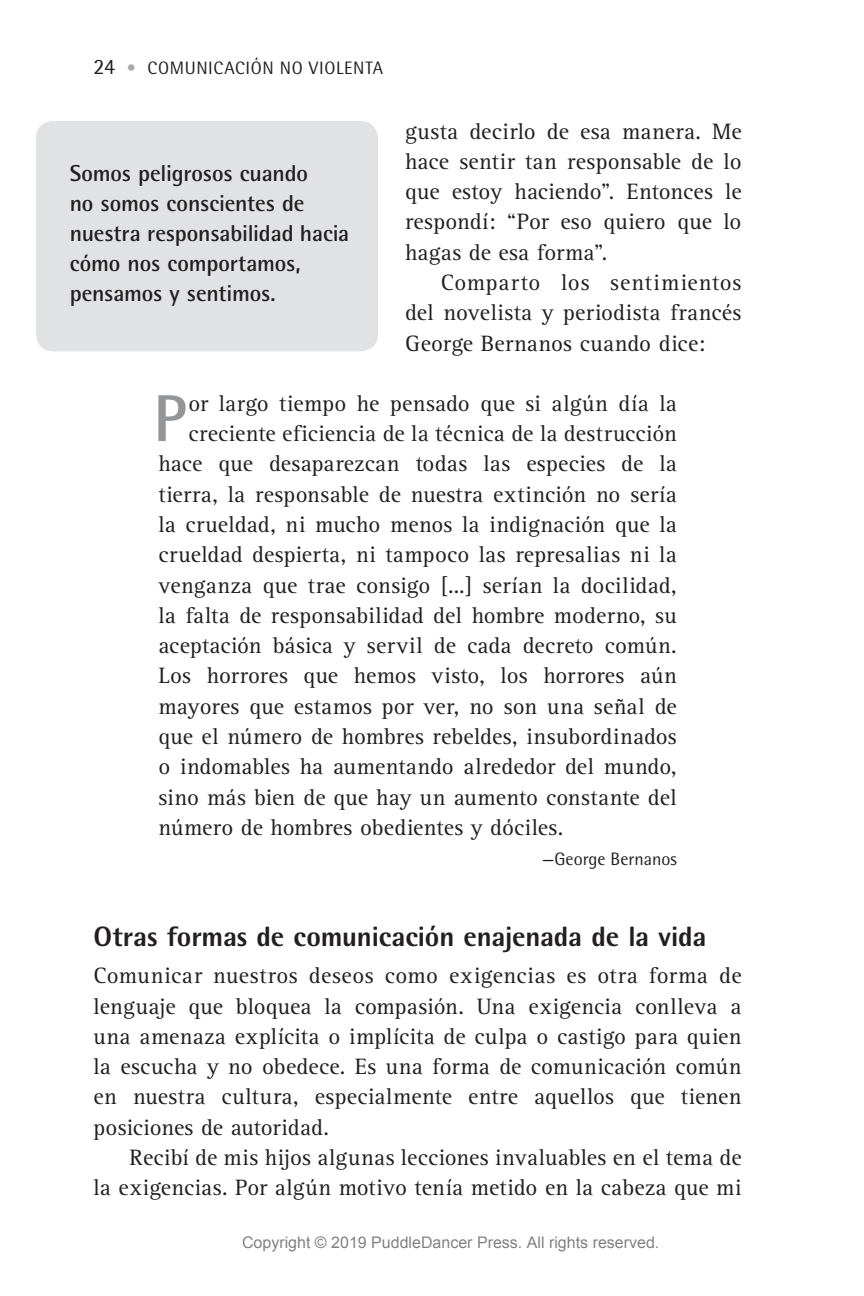
<style>
.page{position:relative;width:864px;height:1296px;background:#fff}
.page>*{position:absolute;margin:0;border:0;box-sizing:border-box;transform-origin:0 0}
.t1{font:700 66.4px "Rotis Semi Sans";color:#939598}
.t2{font:800 28px "Rotis Semi Sans";letter-spacing:-.005em;color:#231f20}
.t3{font:23px/30.2px "Rotis Serif";letter-spacing:.005em;color:#231f20;text-align:justify}
.t4{font:700 23px/30px "Rotis Semi Sans";letter-spacing:-.005em;color:#231f20}
.t5{font:18px "Rotis Semi Sans";letter-spacing:.03em;color:#231f20}
.t6{font:18px "Rotis Semi Sans";color:#231f20}
.t7{font:16px "Arial";color:rgb(0 0 0/.5)}
.s1{font-size:22px}
.s2{color:#a8a9ad}
</style>
<div class="page">
<div style="left:36px;top:121px;width:342px;height:230px;background:#e1e2e4;border-radius:17px"></div>
<p class="t5" style="left:94px;top:58px;width:291px"><span class="s1">24</span> <span class="s2">•</span> COMUNICACIÓN NO VIOLENTA</p>
<p class="t4" style="left:70px;top:158px;width:281px">Somos peligrosos cuando<br>no somos conscientes de nuestra responsabilidad hacia cómo nos comportamos, pensamos y sentimos.</p>
<p class="t3" style="left:405px;top:117px;width:338px">gusta decirlo de esa manera. Me hace sentir tan responsable de lo que estoy haciendo”. Entonces le respondí: “Por eso quiero que lo hagas de esa forma”.</p>
<p class="t3" style="left:405px;top:268px;width:338px;text-indent:36px">Comparto los sentimientos del novelista y periodista francés George Bernanos cuando dice:</p>
<h1 class="t1" style="left:153px;top:378px;width:35px">P</h1>
<p class="t3" style="left:188px;top:389px;width:490px">or largo tiempo he pensado que si algún día la</p>
<p class="t3" style="left:188px;top:419px;width:490px">creciente eficiencia de la técnica de la destrucción</p>
<p class="t3" style="left:158px;top:449px;width:520px">hace que desaparezcan todas las especies de la</p>
<p class="t3" style="left:158px;top:480px;width:520px">tierra, la responsable de nuestra extinción no sería</p>
<p class="t3" style="left:158px;top:510px;width:520px">la crueldad, ni mucho menos la indignación que la</p>
<p class="t3" style="left:158px;top:540px;width:520px">crueldad despierta, ni tampoco las represalias ni la</p>
<p class="t3" style="left:158px;top:571px;width:520px">venganza que trae consigo [...] serían la docilidad,</p>
<p class="t3" style="left:158px;top:601px;width:520px">la falta de responsabilidad del hombre moderno, su</p>
<p class="t3" style="left:158px;top:631px;width:520px">aceptación básica y servil de cada decreto común.</p>
<p class="t3" style="left:158px;top:661px;width:520px">Los horrores que hemos visto, los horrores aún</p>
<p class="t3" style="left:158px;top:692px;width:520px">mayores que estamos por ver, no son una señal de</p>
<p class="t3" style="left:158px;top:722px;width:520px">que el número de hombres rebeldes, insubordinados</p>
<p class="t3" style="left:158px;top:752px;width:520px">o indomables ha aumentando alrededor del mundo,</p>
<p class="t3" style="left:158px;top:783px;width:520px">sino más bien de que hay un aumento constante del</p>
<p class="t3" style="left:158px;top:813px;width:407px">número de hombres obedientes y dóciles.</p>
<p class="t6" style="left:542px;top:848px;width:136px">—George Bernanos</p>
<p class="t2" style="left:94px;top:918px;width:614px">Otras formas de comunicación enajenada de la vida</p>
<p class="t3" style="left:94px;top:961px;width:650px">Comunicar nuestros deseos como exigencias es otra forma de lenguaje que bloquea la compasión. Una exigencia conlleva a una amenaza explícita o implícita de culpa o castigo para quien la escucha y no obedece. Es una forma de comunicación común en nuestra cultura, especialmente entre aquellos que tienen posiciones de autoridad.</p>
<p class="t3" style="left:94px;top:1143px;width:650px;text-align:right">Recibí de mis hijos algunas lecciones invaluables en el tema de<br>la exigencias. Por algún motivo tenía metido en la cabeza que mi</p>
<p class="t7" style="left:242px;top:1232px;width:419px">Copyright © 2019 PuddleDancer Press. All rights reserved.</p>
</div>
